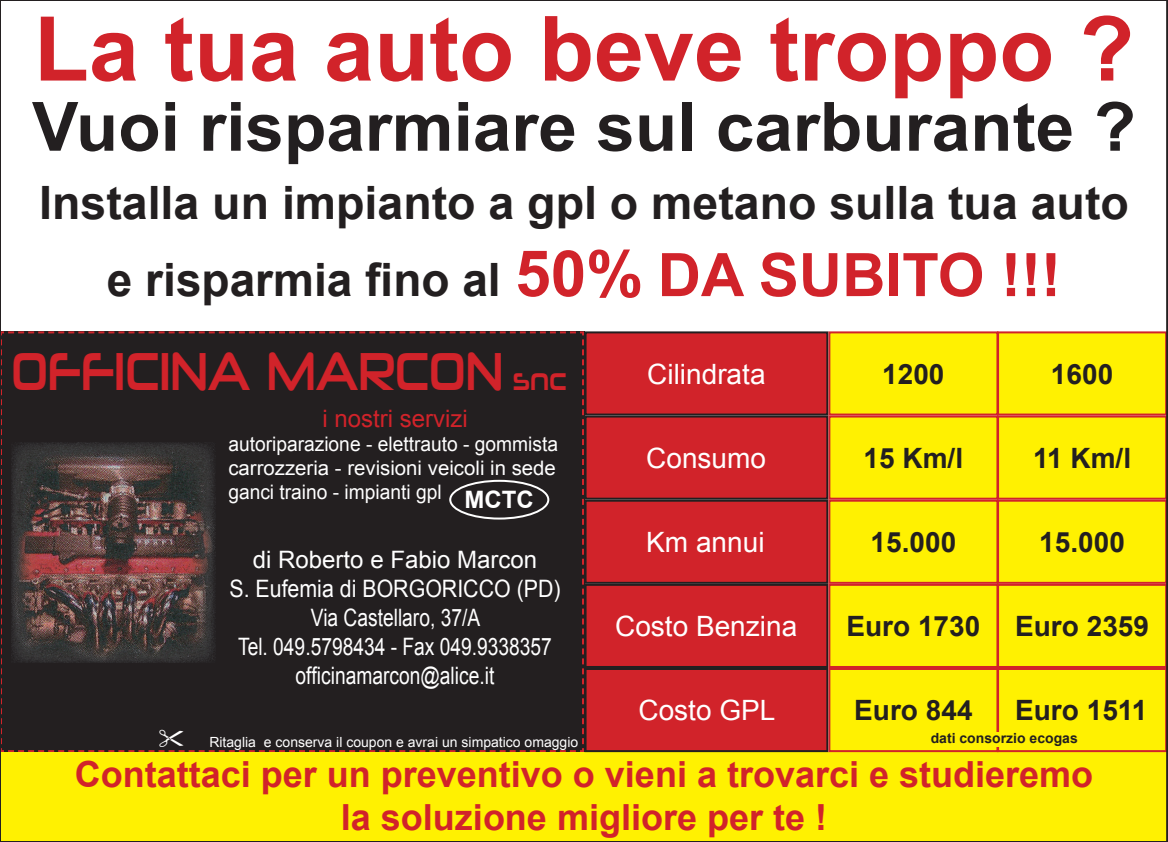
<style>
.page{position:relative;width:1168px;height:842px;background:#fff}
.page>*{position:absolute;margin:0;border:0;box-sizing:border-box;transform-origin:0 0}
.t1{font:700 90px "Arial";color:#d1232a}
.t2{font:700 68px "Arial";color:#231f20}
.t3{font:54.2px "Neuropolitical Rg";color:#d1232a;scale:.76 1}
.t4{font:700 46px/76.8px "Arial";color:#231f20;text-align:center}
.t5{font:700 36px/43.2px "Arial";color:#d1232a;text-align:center}
.t6{font:700 28px "Arial";color:#231f20}
.t7{font:28px "Arial";color:#fff}
.t8{font:24px/28.8px "Arial";color:#fff;text-align:center}
.t9{font:24px "Arial";color:#d1232a}
.t10{font:700 24px "Arial";color:#fff}
.t11{font:20px/24px "Arial";color:#fff;text-align:justify;scale:.96 1}
.t12{font:14px "Arial";color:#fff}
.t13{font:700 14px "Arial";color:#231f20}
.s1{font-size:64px;color:#d1232a}
.s2{font-size:60px;color:#d1232a}
.s3{font-size:31px}
</style>
<div class="page">
<div style="left:0;top:752px;width:1168px;height:90px;background:#fff101"></div>
<div style="left:586px;top:332px;width:241px;height:83px;background:#d1232a"></div>
<div style="left:585px;top:331px;width:243px;height:85px;border:2px solid #231f20"></div>
<div style="left:586px;top:417px;width:241px;height:82px;background:#d1232a"></div>
<div style="left:585px;top:416px;width:243px;height:84px;border:2px solid #231f20"></div>
<div style="left:586px;top:501px;width:241px;height:82px;background:#d1232a"></div>
<div style="left:585px;top:500px;width:243px;height:84px;border:2px solid #231f20"></div>
<div style="left:586px;top:585px;width:241px;height:82px;background:#d1232a"></div>
<div style="left:585px;top:584px;width:243px;height:84px;border:2px solid #231f20"></div>
<div style="left:586px;top:669px;width:241px;height:82px;background:#d1232a"></div>
<div style="left:585px;top:668px;width:243px;height:84px;border:2px solid #231f20"></div>
<div style="left:828px;top:331px;width:170px;height:85px;background:#fff101;border:2px solid #d1232a"></div>
<div style="left:828px;top:416px;width:170px;height:84px;background:#fff101;border:2px solid #d1232a"></div>
<div style="left:828px;top:500px;width:170px;height:84px;background:#fff101;border:2px solid #d1232a"></div>
<div style="left:828px;top:584px;width:170px;height:84px;background:#fff101;border:2px solid #d1232a"></div>
<div style="left:828px;top:668px;width:170px;height:84px;background:#fff101;border:2px solid #d1232a"></div>
<div style="left:998px;top:332px;width:168px;height:83px;background:#fff101"></div>
<div style="left:997px;top:331px;width:170px;height:85px;border:2px solid #d1232a"></div>
<div style="left:998px;top:417px;width:168px;height:82px;background:#fff101"></div>
<div style="left:997px;top:416px;width:170px;height:84px;border:2px solid #d1232a"></div>
<div style="left:998px;top:501px;width:168px;height:82px;background:#fff101"></div>
<div style="left:997px;top:500px;width:170px;height:84px;border:2px solid #d1232a"></div>
<div style="left:998px;top:585px;width:168px;height:82px;background:#fff101"></div>
<div style="left:997px;top:584px;width:170px;height:84px;border:2px solid #d1232a"></div>
<div style="left:998px;top:669px;width:168px;height:82px;background:#fff101"></div>
<div style="left:997px;top:668px;width:170px;height:84px;border:2px solid #d1232a"></div>
<div style="left:931px;top:732px;width:158px;height:15px;background:#fff101"></div>
<svg style="left:0;top:331px;width:584px;height:421px;background:#2d2526"></svg>
<h1 class="t1" style="left:34px;top:-10px;width:1102px">La tua auto beve troppo ?</h1>
<h2 class="t2" style="left:32px;top:82px;width:1105px">Vuoi risparmiare sul carburante ?</h2>
<h3 class="t4" style="left:39px;top:166px;width:1091px">Installa un impianto a gpl o metano sulla tua auto e risparmia fino al <span class="s1">50%</span> <span class="s2">DA SUBITO !!!</span></h3>
<h3 class="t3" style="left:11px;top:337px;width:733px">OFFICINA MARCON <span class="s3">snc</span></h3>
<p class="t9" style="left:322px;top:403px;width:147px">i nostri servizi</p>
<p class="t11" style="left:228px;top:432px;width:345px">autoriparazione - elettrauto - gommista carrozzeria - revisioni veicoli in sede ganci traino - impianti gpl</p>
<p class="t10" style="left:465px;top:484px;width:71px">MCTC</p>
<p class="t8" style="left:229px;top:546px;width:333px">di Roberto e Fabio Marcon<br>S. Eufemia di BORGORICCO (PD)<br>Via Castellaro, 37/A<br>Tel. 049.5798434 - Fax 049.9338357 officinamarcon@alice.it</p>
<p class="t12" style="left:209px;top:733px;width:370px">Ritaglia e conserva il coupon e avrai un simpatico omaggio</p>
<p class="t7" style="left:647px;top:355px;width:120px">Cilindrata</p>
<p class="t6" style="left:882px;top:355px;width:64px">1200</p>
<p class="t6" style="left:1051px;top:355px;width:64px">1600</p>
<p class="t7" style="left:646px;top:440px;width:121px">Consumo</p>
<p class="t6" style="left:864px;top:439px;width:101px">15 Km/l</p>
<p class="t6" style="left:1033px;top:439px;width:100px">11 Km/l</p>
<p class="t7" style="left:646px;top:524px;width:120px">Km annui</p>
<p class="t6" style="left:871px;top:524px;width:87px">15.000</p>
<p class="t6" style="left:1039px;top:524px;width:87px">15.000</p>
<p class="t7" style="left:615px;top:608px;width:184px">Costo Benzina</p>
<p class="t6" style="left:846px;top:608px;width:304px">Euro 1730 Euro 2359</p>
<p class="t7" style="left:638px;top:692px;width:138px">Costo GPL</p>
<p class="t6" style="left:854px;top:692px;width:120px">Euro 844</p>
<p class="t6" style="left:1015px;top:692px;width:134px">Euro 1511</p>
<p class="t13" style="left:931px;top:728px;width:149px">dati consorzio ecogas</p>
<h3 class="t5" style="left:75px;top:754px;width:1020px">Contattaci per un preventivo o vieni a trovarci e studieremo la soluzione migliore per te !</h3>
</div>
